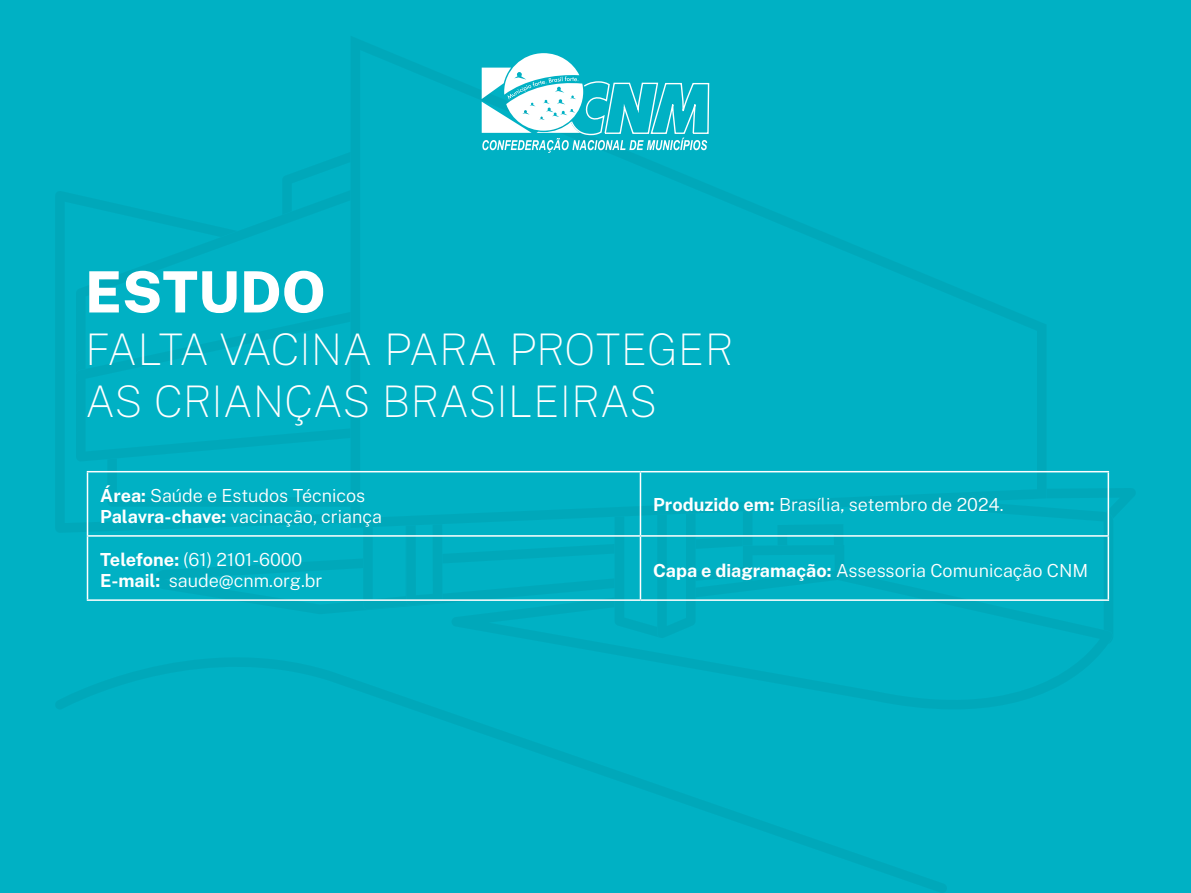
<style>
.page{position:relative;width:1191px;height:893px;background:#fff}
.page>*{position:absolute;margin:0;border:0;box-sizing:border-box;transform-origin:0 0}
.t1{font:800 57px "Public Sans";color:#fff}
.t2{font:100 43.5px/52.2px "Public Sans";color:#fff}
.t3{font:300 18px/21.6px "Public Sans";color:#fff}
.s1{font-weight:700}
</style>
<div class="page">
<div style="left:0;top:1px;width:1191px;height:892px;background:#00b1c4"></div>
<svg style="left:350px;top:67px;width:696px;height:461px"></svg>
<svg style="left:482px;top:53px;width:227px;height:100px"></svg>
<hr style="left:87px;top:471px;width:553px;height:1px;background:#fff">
<hr style="left:87px;top:472px;width:1px;height:63px;background:#fff">
<hr style="left:640px;top:471px;width:469px;height:1px;background:#fff">
<hr style="left:639px;top:472px;width:2px;height:63px;background:#fff">
<hr style="left:1107px;top:472px;width:2px;height:63px;background:#fff">
<hr style="left:87px;top:535px;width:553px;height:2px;background:#fff">
<hr style="left:87px;top:537px;width:1px;height:62px;background:#fff">
<hr style="left:640px;top:535px;width:469px;height:2px;background:#fff">
<hr style="left:639px;top:537px;width:2px;height:62px;background:#fff">
<hr style="left:1107px;top:537px;width:2px;height:62px;background:#fff">
<hr style="left:87px;top:599px;width:553px;height:2px;background:#fff">
<hr style="left:640px;top:599px;width:469px;height:2px;background:#fff">
<h1 class="t1" style="left:85px;top:249px;width:242px">ESTUDO</h1>
<h2 class="t2" style="left:85px;top:321px;width:650px">FALTA VACINA PARA PROTEGER<br>AS CRIANÇAS BRASILEIRAS</h2>
<p class="t3" style="left:100px;top:483px;width:283px"><span class="s1">Área:</span> Saúde e Estudos Técnicos<br><span class="s1">Palavra-chave:</span> vacinação, criança</p>
<p class="t3" style="left:653px;top:493px;width:352px"><span class="s1">Produzido em:</span> Brasília, setembro de 2024.</p>
<p class="t3" style="left:100px;top:548px;width:224px"><span class="s1">Telefone:</span> (61) 2101-6000<br><span class="s1">E-mail:</span> saude@cnm.org.br</p>
<p class="t3" style="left:653px;top:558px;width:436px"><span class="s1">Capa e diagramação:</span> Assessoria Comunicação CNM</p>
</div>
